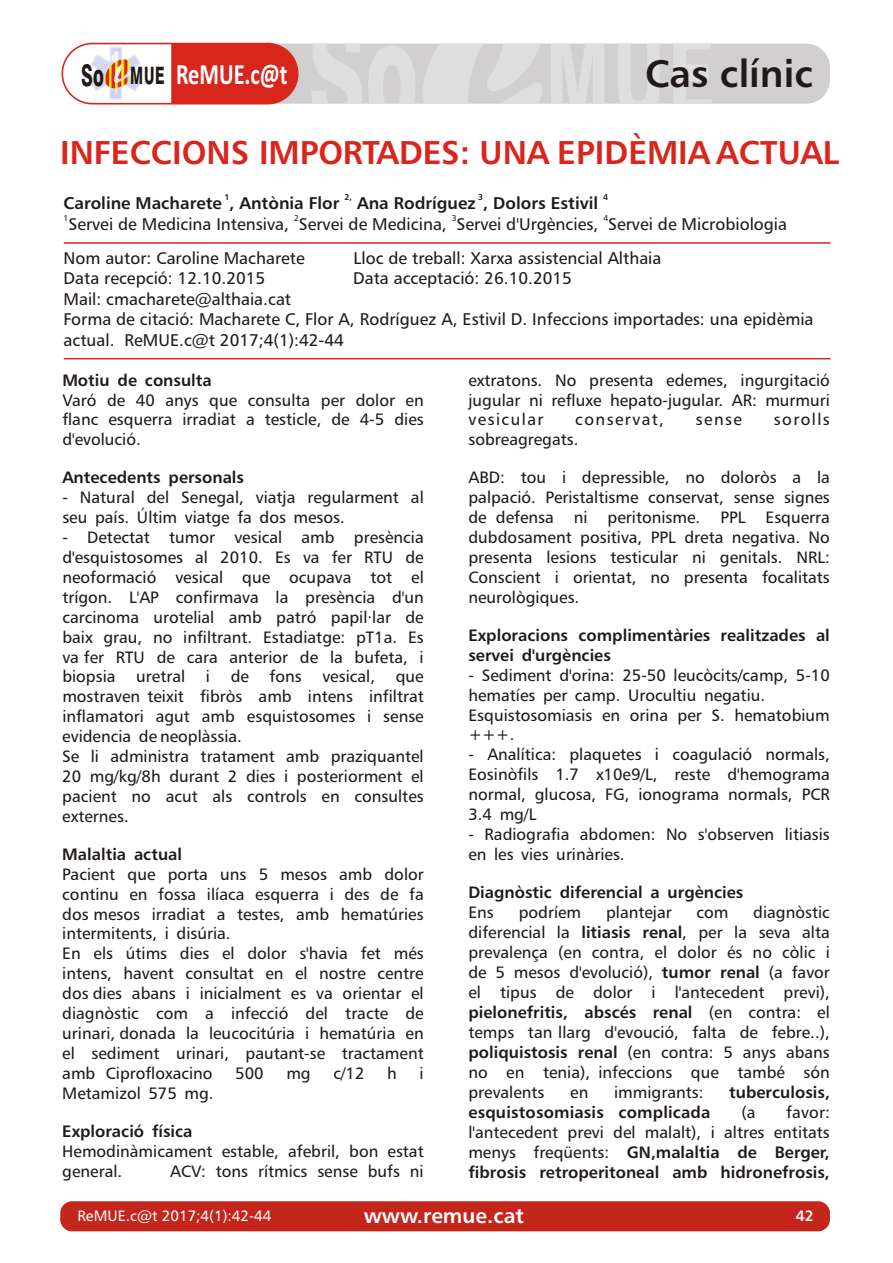
<style>
.page{position:relative;width:893px;height:1263px;background:#fff}
.page>*{position:absolute;margin:0;border:0;box-sizing:border-box;transform-origin:0 0}
.t1{font:38.25px "Humanist 777 BT Roman B,Bold";color:#1f1a17}
.t2{font:33px "Humanist 777 BT Roman B,Bold";color:#d9261c}
.t3{font:700 29.55px "Calibri";color:#fff;scale:.76 1}
.t4{font:21px "Humanist 777 BT Roman B,Bold";color:#fff}
.t5{font:16.95px/20.4px "Humanist 777 BT Roman B";color:#1f1a17}
.t6{font:16.95px "Humanist 777 BT Roman B,Bold";color:#1f1a17}
.t7{font:16.5px/20px "Humanist 777 BT Roman B";color:#1f1a17;text-align:justify}
.t8{font:16.5px/20.1px "Humanist 777 BT Roman B,Bold";color:#1f1a17}
.t9{font:16.5px "Humanist 777 BT Roman B";letter-spacing:.085em;color:#1f1a17}
.t10{font:15px "Humanist 777 BT Roman B";color:#fff}
.t11{font:15px "Humanist 777 BT Roman B,Bold";color:#fff}
.t12{font:8.55px "Humanist 777 BT Roman B,Bold";color:#1f1a17}
.t13{font:8.55px "Humanist 777 BT Roman B";color:#1f1a17}
.s1{font-family:"Swiss 721 BT";font-weight:800;font-size:29.85px;color:#1f1a17}
.s2{font-family:"Swiss 721 BT";font-weight:800;font-size:24px;color:#1f1a17}
.s3{font-family:"Humanist 777 BT Roman B,Bold"}
.s4{font-family:"Humanist 777 BT Roman B"}
</style>
<div class="page">
<hr style="left:64px;top:242px;width:766px;height:2px;background:#d9261c">
<hr style="left:64px;top:358px;width:766px;height:1px;background:#d9261c">
<div style="left:60px;top:1201px;width:770px;height:30px;background:#c4261c;border-radius:12px"></div>
<svg style="left:62px;top:43px;width:768px;height:61px;background:#dbbcba"></svg>
<h3 class="t3" style="left:81px;top:62px;width:273px"><span class="s1">So</span> <span class="s2">MUE</span> ReMUE.c@t</h3>
<h1 class="t1" style="left:645px;top:58px;width:170px">Cas clínic</h1>
<h2 class="t2" style="left:60px;top:139px;width:781px">INFECCIONS IMPORTADES: UNA EPIDÈMIA ACTUAL</h2>
<p class="t12" style="left:224px;top:194px;width:7px">1</p>
<p class="t12" style="left:345px;top:194px;width:9px">2,</p>
<p class="t12" style="left:478px;top:194px;width:7px">3</p>
<p class="t12" style="left:603px;top:194px;width:7px">4</p>
<p class="t6" style="left:64px;top:196px;width:536px">Caroline Macharete , Antònia Flor Ana Rodríguez , Dolors Estivil</p>
<p class="t13" style="left:64px;top:215px;width:6px">1</p>
<p class="t13" style="left:294px;top:215px;width:6px">2</p>
<p class="t13" style="left:452px;top:215px;width:6px">3</p>
<p class="t13" style="left:603px;top:215px;width:6px">4</p>
<p class="t5" style="left:68px;top:215px;width:720px">Servei de Medicina Intensiva, Servei de Medicina, Servei d'Urgències, Servei de Microbiologia</p>
<p class="t5" style="left:64px;top:249px;width:243px">Nom autor: Caroline Macharete</p>
<p class="t5" style="left:354px;top:249px;width:309px">Lloc de treball: Xarxa assistencial Althaia</p>
<p class="t5" style="left:64px;top:270px;width:203px">Data recepció: 12.10.2015</p>
<p class="t5" style="left:353px;top:270px;width:220px">Data acceptació: 26.10.2015</p>
<p class="t5" style="left:64px;top:290px;width:751px">Mail: cmacharete@althaia.cat<br>Forma de citació: Macharete C, Flor A, Rodríguez A, Estivil D. Infeccions importades: una epidèmia actual. ReMUE.c@t 2017;4(1):42-44</p>
<p class="t8" style="left:62px;top:371px;width:151px">Motiu de consulta</p>
<p class="t7" style="left:62px;top:391px;width:363px">Varó de 40 anys que consulta per dolor en flanc esquerra irradiat a testicle, de 4-5 dies d'evolució.</p>
<p class="t8" style="left:62px;top:469px;width:183px">Antecedents personals</p>
<p class="t7" style="left:62px;top:489px;width:363px">- Natural del Senegal, viatja regularment al seu país. Últim viatge fa dos mesos.</p>
<p class="t7" style="left:62px;top:529px;width:363px">- Detectat tumor vesical amb presència d'esquistosomes al 2010. Es va fer RTU de neoformació vesical que ocupava tot el trígon. L'AP confirmava la presència d'un carcinoma urotelial amb patró papil·lar de baix grau, no infiltrant. Estadiatge: pT1a. Es va fer RTU de cara anterior de la bufeta, i biopsia</p>
<p class="t7" style="left:468px;top:371px;width:363px">extratons. No presenta edemes, ingurgitació jugular ni refluxe hepato-jugular. AR: murmuri vesicular</p>
<p class="t9" style="left:575px;top:413px;width:90px">conservat,</p>
<p class="t7" style="left:696px;top:411px;width:48px">sense</p>
<p class="t9" style="left:774px;top:413px;width:58px">sorolls</p>
<p class="t7" style="left:468px;top:431px;width:111px">sobreagregats.</p>
<p class="t7" style="left:468px;top:469px;width:363px">ABD: tou i depressible, no doloròs a la palpació. Peristaltisme conservat, sense signes de defensa ni peritonisme. PPL Esquerra dubdosament positiva, PPL dreta negativa. No presenta lesions testicular ni genitals. NRL:<br>Conscient i orientat, no presenta focalitats neurològiques.</p>
<p class="t8" style="left:468px;top:626px;width:363px">Exploracions complimentàries realitzades al servei d'urgències</p>
<p class="t7" style="left:468px;top:666px;width:363px;text-align:left">- Sediment d'orina: 25-50 leucòcits/camp, 5-10 hematíes per camp. Urocultiu negatiu.<br>Esquistosomiasis en orina per S. hematobium +++.</p>
<p class="t7" style="left:468px;top:746px;width:363px">- Analítica: plaquetes i coagulació normals, Eosinòfils 1.7 x10e9/L, reste d'hemograma normal, glucosa, FG, ionograma normals, PCR 3.4 mg/L</p>
<p class="t7" style="left:468px;top:826px;width:363px">- Radiografia abdomen: No s'observen litiasis en les vies urinàries.</p>
<p class="t8" style="left:468px;top:883px;width:276px">Diagnòstic diferencial a urgències</p>
<p class="t7" style="left:468px;top:903px;width:27px">Ens</p>
<p class="t7" style="left:519px;top:903px;width:64px">podríem</p>
<p class="t7" style="left:606px;top:903px;width:67px">plantejar</p>
<p class="t7" style="left:696px;top:903px;width:33px">com</p>
<p class="t7" style="left:136px;top:668px;width:50px">uretral</p>
<p class="t7" style="left:206px;top:668px;width:6px">i</p>
<p class="t7" style="left:231px;top:668px;width:20px">de</p>
<p class="t7" style="left:270px;top:668px;width:34px">fons</p>
<p class="t7" style="left:322px;top:668px;width:54px">vesical,</p>
<p class="t7" style="left:62px;top:668px;width:363px;text-align:left;text-indent:333px">que mostraven teixit fibròs amb intens infiltrat inflamatori agut amb esquistosomes i sense evidencia de neoplàssia.<br>Se li administra tratament amb praziquantel<br>20 mg/kg/8h durant 2 dies i posteriorment el pacient no acut als controls en consultes externes.</p>
<p class="t8" style="left:62px;top:845px;width:121px">Malaltia actual</p>
<p class="t7" style="left:62px;top:865px;width:363px;text-align:left">Pacient que porta uns 5 mesos amb dolor continu en fossa ilíaca esquerra i des de fa dos mesos irradiat a testes, amb hematúries intermitents, i disúria.<br>En els útims dies el dolor s'havia fet més intens, havent consultat en el nostre centre dos dies abans i inicialment es va orientar el diagnòstic com a infecció del tracte de urinari, donada la leucocitúria i hematúria en el sediment urinari, pautant-se tractament amb Ciprofloxacino</p>
<p class="t7" style="left:468px;top:903px;width:363px;text-indent:285px">diagnòstic diferencial la <span class="s3">litiasis renal</span>, per la seva alta prevalença (en contra, el dolor és no còlic i de 5 mesos d'evolució), <span class="s3">tumor renal</span> (a favor el tipus de dolor i l'antecedent previ),</p>
<p class="t8" style="left:468px;top:1003px;width:363px">pielonefritis, abscés renal <span class="s4">(en contra: el</span></p>
<p class="t7" style="left:468px;top:1023px;width:363px">temps tan llarg d'evoució, falta de febre..), <span class="s3">poliquistosis renal</span> (en contra: 5 anys abans no en tenia), infeccions que també són prevalents</p>
<p class="t7" style="left:235px;top:1064px;width:30px">500</p>
<p class="t7" style="left:286px;top:1064px;width:26px">mg</p>
<p class="t7" style="left:333px;top:1064px;width:33px">c/12</p>
<p class="t7" style="left:387px;top:1064px;width:11px">h</p>
<p class="t7" style="left:420px;top:1064px;width:6px">i</p>
<p class="t7" style="left:570px;top:1083px;width:20px">en</p>
<p class="t7" style="left:614px;top:1083px;width:91px">immigrants:</p>
<p class="t8" style="left:729px;top:1083px;width:102px">tuberculosis,</p>
<p class="t8" style="left:468px;top:1103px;width:243px">esquistosomiasis complicada</p>
<p class="t7" style="left:741px;top:1103px;width:16px">(a</p>
<p class="t7" style="left:62px;top:1084px;width:153px">Metamizol 575 mg.</p>
<p class="t8" style="left:62px;top:1122px;width:132px">Exploració física</p>
<p class="t7" style="left:62px;top:1142px;width:363px">Hemodinàmicament estable, afebril, bon estat general.</p>
<p class="t7" style="left:468px;top:1103px;width:363px;text-align:right">favor:<br>l'antecedent previ del malalt), i altres entitats</p>
<p class="t8" style="left:468px;top:1143px;width:363px"><span class="s4">menys freqüents:</span> GN,malaltia de Berger, fibrosis retroperitoneal amb hidronefrosis,</p>
<p class="t7" style="left:170px;top:1162px;width:255px">ACV: tons rítmics sense bufs ni</p>
<p class="t4" style="left:364px;top:1207px;width:162px">www.remue.cat</p>
<p class="t10" style="left:77px;top:1210px;width:195px">ReMUE.c@t 2017;4(1):42-44</p>
<p class="t11" style="left:796px;top:1210px;width:19px">42</p>
</div>
